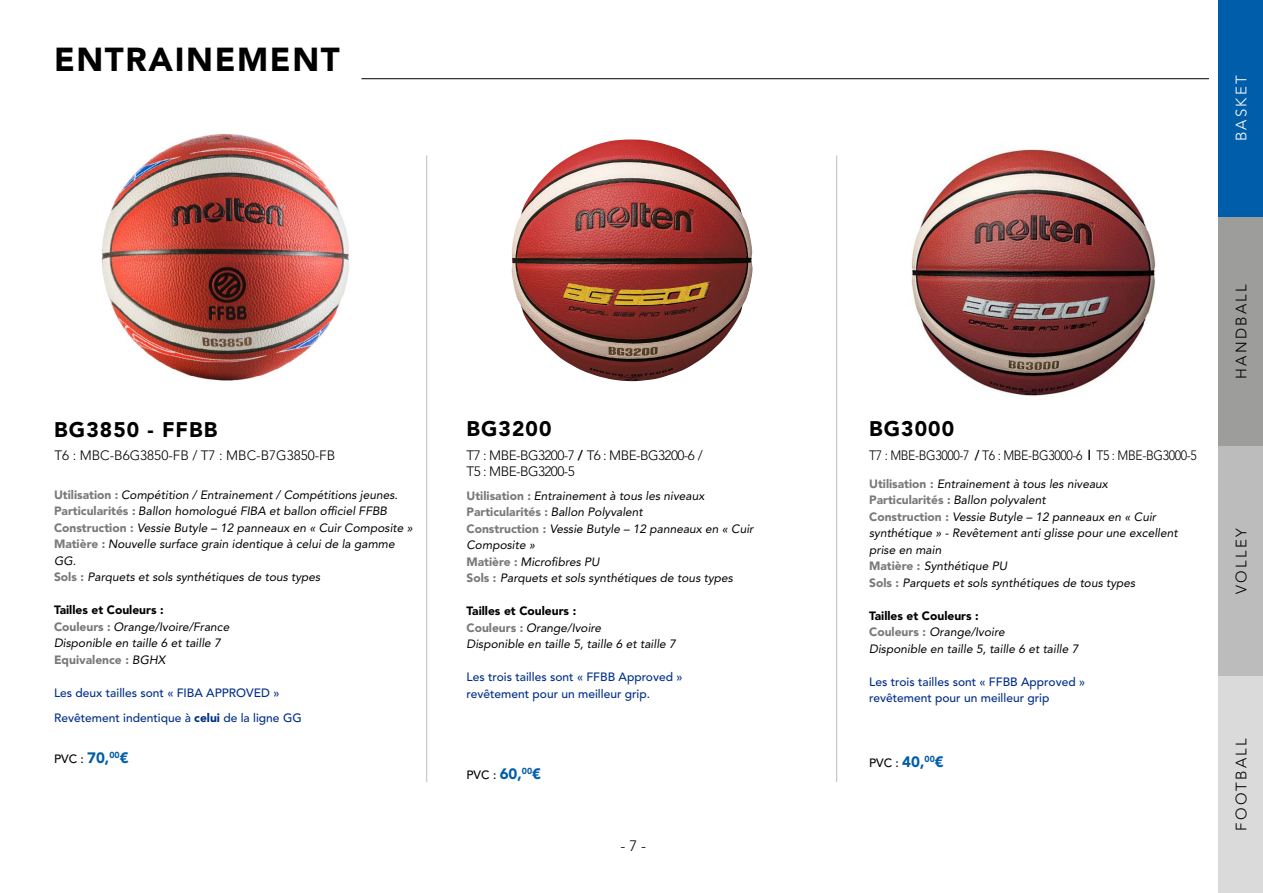
<style>
.page{position:relative;width:1263px;height:893px;background:#fff}
.page>*{position:absolute;margin:0;border:0;box-sizing:border-box;transform-origin:0 0}
.t1{font:900 33px "Avenir LT Pro";letter-spacing:.05em;color:#000}
.t2{font:900 21px "Avenir LT Pro";letter-spacing:.05em;color:#000}
.t3{font:300 15px "Avenir LT Pro";letter-spacing:.15em;color:#000}
.t4{font:300 15px "Avenir LT Pro";letter-spacing:.15em;color:#fff}
.t5{font:300 13.5px/16.2px "Avenir LT Pro";letter-spacing:-.03em;color:#000}
.t6{font:300 13.5px "Avenir LT Pro";letter-spacing:-.03em;color:#000;scale:.91 1}
.t7{font:300 13.5px "Avenir LT Pro";color:#000}
.t8{font:italic 12px/16.5px "Avenir LT Pro";color:#000}
.t9{font:500 12px/16.5px "Avenir LT Pro";color:#002f87}
.t10{font:500 12px "Avenir LT Pro";color:#000}
.s1{font-weight:900;font-style:normal;color:#797979}
.s2{font-weight:900;font-style:normal}
.s3{font-weight:900}
.s4{font-weight:900;font-size:15px;color:#005da9}
.s5{font-weight:800}
</style>
<div class="page">
<div style="left:1218px;top:0;width:45px;height:217px;background:#005da9"></div>
<div style="left:1218px;top:217px;width:45px;height:229px;background:#9d9d9c"></div>
<div style="left:1218px;top:446px;width:45px;height:230px;background:#bcbcbc"></div>
<div style="left:1218px;top:676px;width:45px;height:217px;background:#dadada"></div>
<hr style="left:361px;top:78px;width:848px;height:1px;background:#000">
<hr style="left:426px;top:155px;width:1px;height:627px;background:#797979">
<hr style="left:836px;top:155px;width:1px;height:627px;background:#797979">
<img style="left:512px;top:140px;width:241px;height:241px">
<img style="left:911px;top:149px;width:245px;height:247px">
<img style="left:101px;top:133px;width:248px;height:248px">
<h1 class="t1" style="left:54px;top:40px;width:287px">ENTRAINEMENT</h1>
<h2 class="t2" style="left:54px;top:417px;width:165px">BG3850 - FFBB</h2>
<p class="t7" style="left:54px;top:447px;width:282px">T6 : MBC-B6G3850-FB / T7 : MBC-B7G3850-FB</p>
<p class="t8" style="left:54px;top:486px;width:360px"><span class="s1">Utilisation :</span> Compétition / Entrainement / Compétitions jeunes.<br><span class="s1">Particularités :</span> Ballon homologué FIBA et ballon officiel FFBB <span class="s1">Construction :</span> Vessie Butyle – 12 panneaux en « Cuir Composite » <span class="s1">Matière :</span> Nouvelle surface grain identique à celui de la gamme GG.<br><span class="s1">Sols :</span> Parquets et sols synthétiques de tous types</p>
<p class="t8" style="left:54px;top:602px;width:177px"><span class="s2">Tailles et Couleurs :<br></span><span class="s1">Couleurs :</span> Orange/Ivoire/France<br>Disponible en taille 6 et taille 7<br><span class="s1">Equivalence :</span> BGHX</p>
<p class="t9" style="left:54px;top:680px;width:249px;line-height:25px">Les deux tailles sont « FIBA APPROVED »<br>Revêtement indentique à <span class="s3">celui</span> de la ligne GG</p>
<p class="t10" style="left:54px;top:751px;width:76px">PVC : <span class="s4">70,</span><sup>00</sup><span class="s4">€</span></p>
<h2 class="t2" style="left:466px;top:416px;width:86px">BG3200</h2>
<p class="t5" style="left:467px;top:447px;width:238px">T7 : MBE-BG3200-7 <span class="s5">/</span> T6 : MBE-BG3200-6 /<br>T5 : MBE-BG3200-5</p>
<p class="t8" style="left:466px;top:487px;width:288px"><span class="s1">Utilisation :</span> Entrainement à tous les niveaux <span class="s1">Particularités :</span> Ballon Polyvalent<br><span class="s1">Construction :</span> Vessie Butyle – 12 panneaux en « Cuir Composite »<br><span class="s1">Matière :</span> Microfibres PU<br><span class="s1">Sols :</span> Parquets et sols synthétiques de tous types</p>
<p class="t8" style="left:466px;top:603px;width:211px"><span class="s2">Tailles et Couleurs :<br></span><span class="s1">Couleurs :</span> Orange/Ivoire<br>Disponible en taille 5, taille 6 et taille 7</p>
<p class="t9" style="left:466px;top:669px;width:217px">Les trois tailles sont « FFBB Approved » revêtement pour un meilleur grip.</p>
<p class="t10" style="left:466px;top:768px;width:76px">PVC : <span class="s4">60,</span><sup>00</sup><span class="s4">€</span></p>
<p class="t3" style="left:621px;top:837px;width:27px">- 7 -</p>
<p class="t4" style="left:1232px;top:141px;width:67px;rotate:-90deg">BASKET</p>
<h2 class="t2" style="left:869px;top:416px;width:86px">BG3000</h2>
<p class="t6" style="left:869px;top:447px;width:362px">T7 : MBE-BG3000-7 <span class="s5">/</span> T6 : MBE-BG3000-6 <span class="s5">l</span> T5 : MBE-BG3000-5</p>
<p class="t8" style="left:869px;top:475px;width:310px"><span class="s1">Utilisation :</span> Entrainement à tous les niveaux <span class="s1">Particularités :</span> Ballon polyvalent<br><span class="s1">Construction :</span> Vessie Butyle – 12 panneaux en « Cuir synthétique » - Revêtement anti glisse pour une excellent prise en main<br><span class="s1">Matière :</span> Synthétique PU<br><span class="s1">Sols :</span> Parquets et sols synthétiques de tous types</p>
<p class="t8" style="left:869px;top:607px;width:211px"><span class="s2">Tailles et Couleurs :<br></span><span class="s1">Couleurs :</span> Orange/Ivoire<br>Disponible en taille 5, taille 6 et taille 7</p>
<p class="t9" style="left:869px;top:674px;width:217px">Les trois tailles sont « FFBB Approved » revêtement pour un meilleur grip</p>
<p class="t10" style="left:869px;top:756px;width:76px">PVC : <span class="s4">40,</span><sup>00</sup><span class="s4">€</span></p>
<p class="t3" style="left:1232px;top:379px;width:96px;rotate:-90deg">HANDBALL</p>
<p class="t3" style="left:1232px;top:594px;width:67px;rotate:-90deg">VOLLEY</p>
<p class="t3" style="left:1232px;top:831px;width:94px;rotate:-90deg">FOOTBALL</p>
</div>
